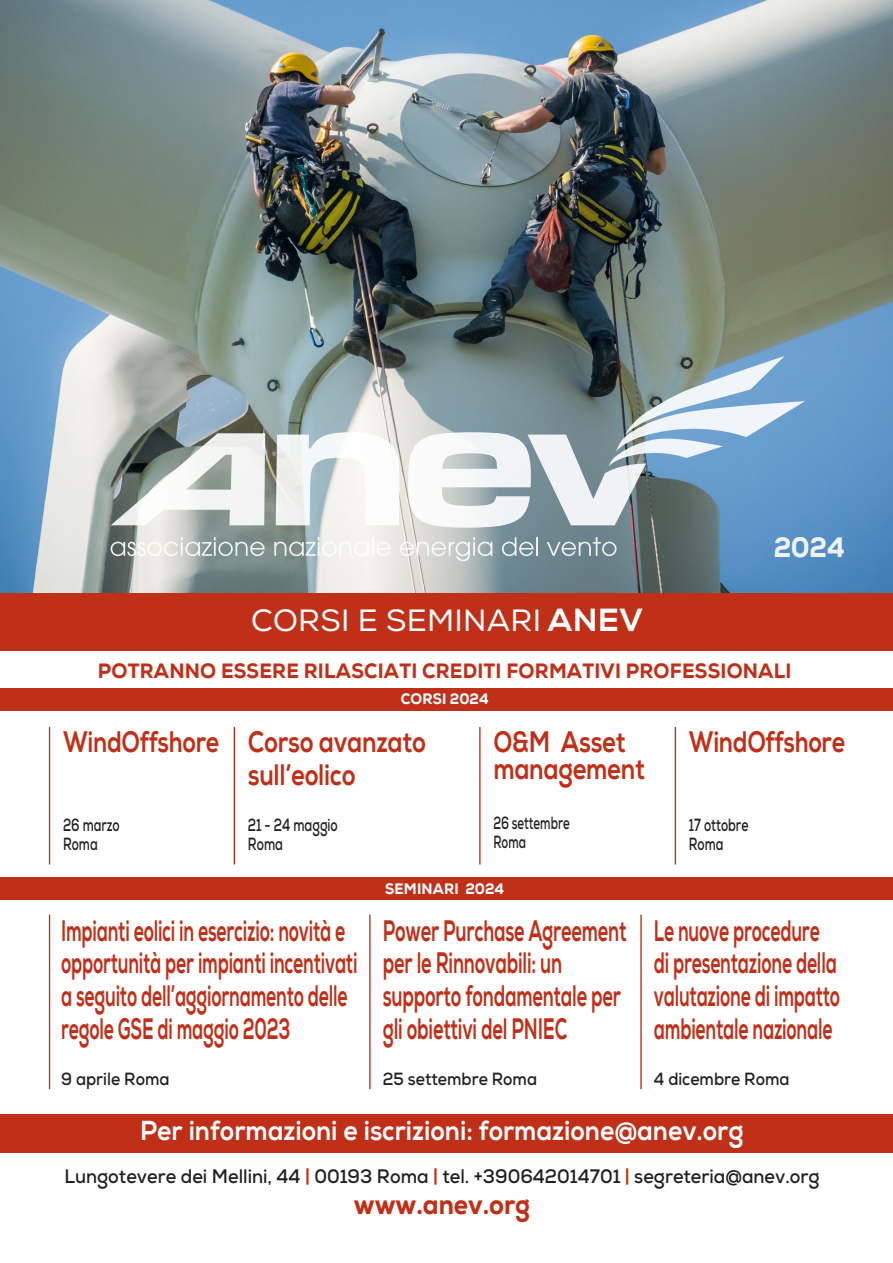
<style>
.page{position:relative;width:893px;height:1263px;background:#fff}
.page>*{position:absolute;margin:0;border:0;box-sizing:border-box;transform-origin:0 0}
.Normale{font:30.75px "Nexa";letter-spacing:.01em;color:#fff}
.Normale-2{font:800 29.55px/32.8px "Nexa";letter-spacing:-.01em;color:#c03019;scale:.59 1}
.Normale-3{font:800 29.55px/32.8px "Nexa";letter-spacing:-.01em;color:#c03019;scale:.61 1}
.Normale-4{font:800 29.55px/32.8px "Nexa";letter-spacing:-.01em;color:#c03019;scale:.8 1}
.Normale-5{font:800 29.55px "Nexa";letter-spacing:-.01em;color:#c03019;scale:.78 1}
.t1{font:800 28.05px "Nexa";color:#fff;scale:.93 1}
.Normale-6{font:800 27.45px "Nexa";color:#fff;scale:.9 1}
.Normale-7{font:800 27.45px "Nexa";color:#c03019;scale:.9 1}
.Normale-8{font:800 20.7px "Nexa";letter-spacing:.01em;color:#c03019;scale:.93 1}
.Normale-9{font:700 19.5px "Nexa";color:#231f20;scale:.93 1}
.Normale-10{font:700 17.7px "Nexa";color:#231f20;scale:.9 1}
.Normale-11{font:700 17.7px "Nexa";color:#231f20;scale:.69 1}
.Normale-12{font:700 17.7px "Nexa";color:#231f20;scale:.7 1}
.Normale-13{font:700 17.7px "Nexa";color:#231f20;scale:.65 1}
.Normale-14{font:800 15.15px "Nexa";letter-spacing:.01em;color:#fff;scale:.93 1}
.s1{font-weight:800;font-size:31.95px}
.s2{font-weight:800;color:#c03019}
</style>
<div class="page">
<img style="left:0;top:0;width:893px;height:593px">
<div style="left:0;top:593px;width:893px;height:58px;background:#c03019"></div>
<div style="left:0;top:1114px;width:893px;height:39px;background:#c03019"></div>
<div style="left:0;top:688px;width:893px;height:22px;background:#c03019"></div>
<div style="left:0;top:878px;width:893px;height:22px;background:#c03019"></div>
<svg style="left:111px;top:537px;width:154px;height:19px;background:#b3bbb8"></svg>
<svg style="left:274px;top:537px;width:117px;height:19px"></svg>
<svg style="left:400px;top:537px;width:92px;height:24px;background:#d1d4d2"></svg>
<svg style="left:502px;top:537px;width:36px;height:19px"></svg>
<svg style="left:547px;top:537px;width:70px;height:19px"></svg>
<svg style="left:609px;top:356px;width:196px;height:110px"></svg>
<svg style="left:111px;top:432px;width:535px;height:96px"></svg>
<hr style="left:234px;top:727px;width:1px;height:137px;background:#c03019">
<hr style="left:49px;top:727px;width:1px;height:137px;background:#c03019">
<hr style="left:479px;top:727px;width:2px;height:137px;background:#c03019">
<hr style="left:675px;top:727px;width:1px;height:137px;background:#c03019">
<hr style="left:369px;top:915px;width:2px;height:174px;background:#c03019">
<hr style="left:640px;top:915px;width:2px;height:174px;background:#c03019">
<hr style="left:49px;top:915px;width:1px;height:174px;background:#c03019">
<p class="Normale" style="left:251px;top:602px;width:393px">CORSI E SEMINARI <span class="s1">ANEV</span></p>
<p class="t1" style="left:773px;top:530px;width:79px">2024</p>
<p class="Normale-8" style="left:98px;top:657px;width:747px">POTRANNO ESSERE RILASCIATI CREDITI FORMATIVI PROFESSIONALI</p>
<p class="Normale-5" style="left:63px;top:724px;width:202px">WindOffshore</p>
<p class="Normale-11" style="left:63px;top:813px;width:84px">26 marzo</p>
<p class="Normale-11" style="left:63px;top:832px;width:52px">Roma</p>
<p class="Normale-14" style="left:401px;top:689px;width:96px">CORSI 2024</p>
<p class="Normale-4" style="left:248px;top:726px;width:224px">Corso avanzato sull’eolico</p>
<p class="Normale-12" style="left:248px;top:813px;width:130px">21 - 24 maggio</p>
<p class="Normale-12" style="left:248px;top:832px;width:52px">Roma</p>
<p class="Normale-4" style="left:493px;top:726px;width:167px">O&amp;M Asset</p>
<p class="Normale-4" style="left:493px;top:753px;width:191px">management</p>
<p class="Normale-13" style="left:493px;top:812px;width:119px">26 settembre</p>
<p class="Normale-13" style="left:493px;top:831px;width:52px">Roma</p>
<p class="Normale-14" style="left:385px;top:879px;width:129px">SEMINARI 2024</p>
<p class="Normale-5" style="left:689px;top:724px;width:202px">WindOffshore</p>
<p class="Normale-11" style="left:689px;top:813px;width:88px">17 ottobre</p>
<p class="Normale-11" style="left:689px;top:832px;width:52px">Roma</p>
<p class="Normale-2" style="left:61px;top:914px;width:504px">Impianti eolici in esercizio: novità e opportunità per impianti incentivati a seguito dell’aggiornamento delle regole GSE di maggio 2023</p>
<p class="Normale-10" style="left:61px;top:1067px;width:122px">9 aprile Roma</p>
<p class="Normale-6" style="left:140px;top:1114px;width:672px">Per informazioni e iscrizioni: formazione@anev.org</p>
<p class="Normale-9" style="left:64px;top:1163px;width:813px">Lungotevere dei Mellini, 44 <span class="s2">|</span> 00193 Roma <span class="s2">|</span> tel. +390642014701 <span class="s2">|</span> segreteria@anev.org</p>
<p class="Normale-7" style="left:354px;top:1187px;width:198px">www.anev.org</p>
<p class="Normale-3" style="left:383px;top:914px;width:401px">Power Purchase Agreement per le Rinnovabili: un supporto fondamentale per gli obiettivi del PNIEC</p>
<p class="Normale-10" style="left:383px;top:1067px;width:173px">25 settembre Roma</p>
<p class="Normale-2" style="left:654px;top:914px;width:317px">Le nuove procedure di presentazione della valutazione di impatto ambientale nazionale</p>
<p class="Normale-10" style="left:654px;top:1067px;width:152px">4 dicembre Roma</p>
</div>
